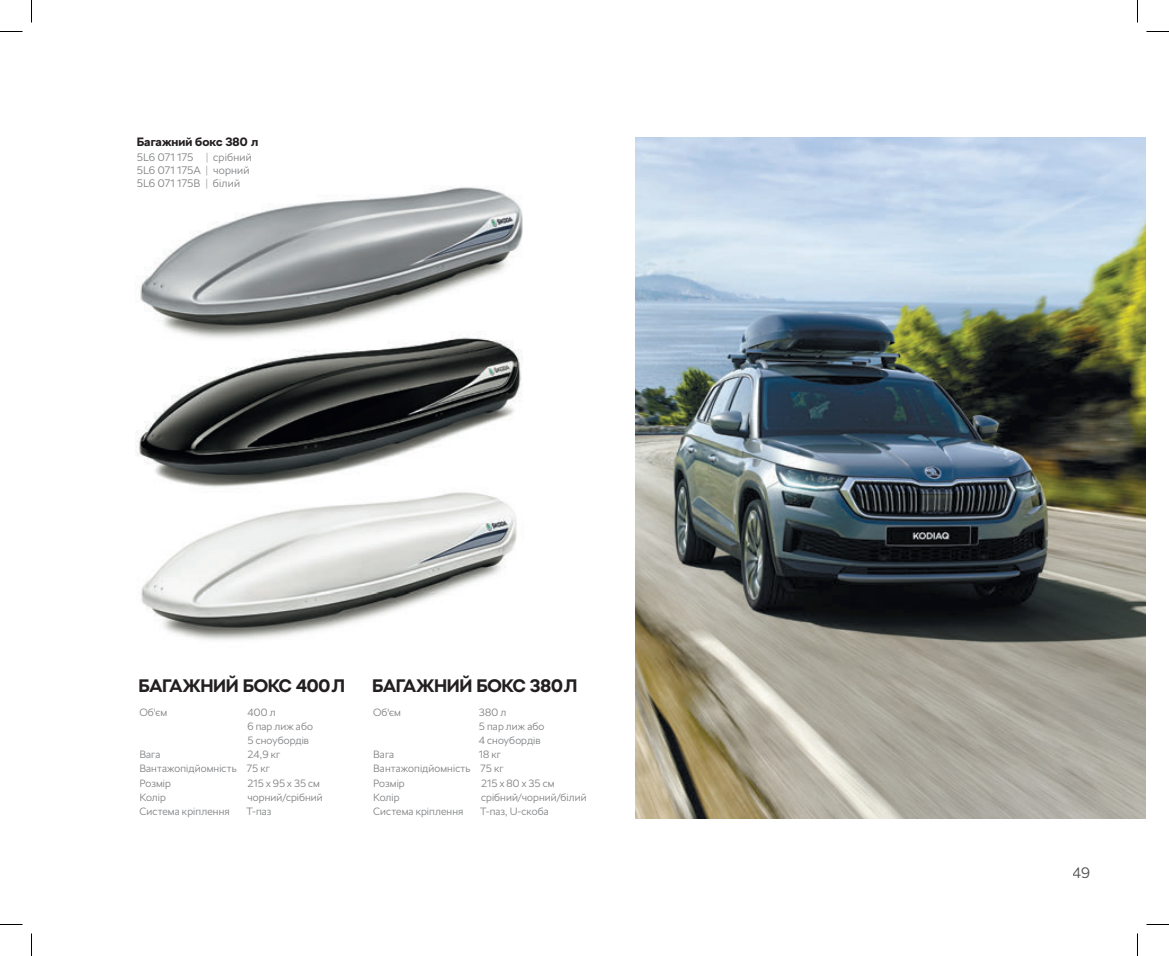
<style>
.page{position:relative;width:1169px;height:956px;background:#fff}
.page>*{position:absolute;margin:0;border:0;box-sizing:border-box;transform-origin:0 0}
.t1{font:700 18px "SKODA Next";letter-spacing:-.015em;color:#231f20}
.t2{font:300 15px "SKODA Next";color:#231f20}
.t3{font:700 12px "SKODA Next";letter-spacing:.005em;color:#231f20}
.t4{font:300 10.8px/12.8px "SKODA Next";letter-spacing:.015em;color:#808285}
.t5{font:300 10.5px/14.1px "SKODA Next";letter-spacing:.01em;color:#808285}
.s1{color:#a8a9ad}
</style>
<div class="page">
<img style="left:140px;top:187px;width:383px;height:137px">
<img style="left:135px;top:324px;width:388px;height:156px">
<img style="left:141px;top:480px;width:376px;height:161px">
<img style="left:635px;top:138px;width:511px;height:680px">
<svg style="left:0;top:31px;width:22px;height:1px"></svg>
<svg style="left:1146px;top:31px;width:23px;height:1px"></svg>
<svg style="left:0;top:924px;width:22px;height:1px"></svg>
<svg style="left:1146px;top:924px;width:23px;height:1px"></svg>
<svg style="left:31px;top:0;width:1px;height:23px"></svg>
<svg style="left:31px;top:933px;width:1px;height:23px"></svg>
<svg style="left:1137px;top:0;width:1px;height:23px"></svg>
<svg style="left:1137px;top:933px;width:1px;height:23px"></svg>
<p class="t3" style="left:137px;top:134px;width:123px">Багажний бокс 380 л</p>
<p class="t4" style="left:137px;top:151px;width:116px">5L6 071 175 <span class="s1">|</span> срібний<br>5L6 071 175A <span class="s1">|</span> чорний<br>5L6 071 175B <span class="s1">|</span> білий</p>
<h1 class="t1" style="left:138px;top:675px;width:208px">БАГАЖНИЙ БОКС 400Л</h1>
<p class="t5" style="left:139px;top:705px;width:29px">Об'єм</p>
<p class="t5" style="left:247px;top:705px;width:67px">400 л<br>6 пар лиж або<br>5 сноубордів</p>
<p class="t5" style="left:139px;top:748px;width:23px">Вага</p>
<p class="t5" style="left:139px;top:748px;width:142px;text-indent:108px">24,9 кг<br>Вантажопідйомність 75 кг<br>Розмір</p>
<p class="t5" style="left:247px;top:776px;width:74px">215 x 95 x 35 см</p>
<h1 class="t1" style="left:372px;top:675px;width:207px">БАГАЖНИЙ БОКС 380Л</h1>
<p class="t5" style="left:373px;top:705px;width:29px">Об'єм</p>
<p class="t5" style="left:479px;top:705px;width:67px">380 л<br>5 пар лиж або<br>4 сноубордів</p>
<p class="t5" style="left:373px;top:748px;width:23px">Вага</p>
<p class="t5" style="left:373px;top:748px;width:132px;text-indent:106px">18 кг<br>Вантажопідйомність 75 кг<br>Розмір</p>
<p class="t5" style="left:481px;top:776px;width:75px">215 x 80 x 35 см</p>
<p class="t5" style="left:139px;top:790px;width:28px">Колір</p>
<p class="t5" style="left:247px;top:790px;width:77px">чорний/срібний</p>
<p class="t5" style="left:139px;top:804px;width:92px">Система кріплення</p>
<p class="t5" style="left:246px;top:804px;width:26px">T-паз</p>
<p class="t5" style="left:373px;top:790px;width:28px">Колір</p>
<p class="t5" style="left:481px;top:790px;width:107px">срібний/чорний/білий</p>
<p class="t5" style="left:373px;top:804px;width:92px">Система кріплення</p>
<p class="t5" style="left:480px;top:804px;width:70px">T-паз, U-скоба</p>
<h2 class="t2" style="left:1072px;top:864px;width:19px">49</h2>
</div>
